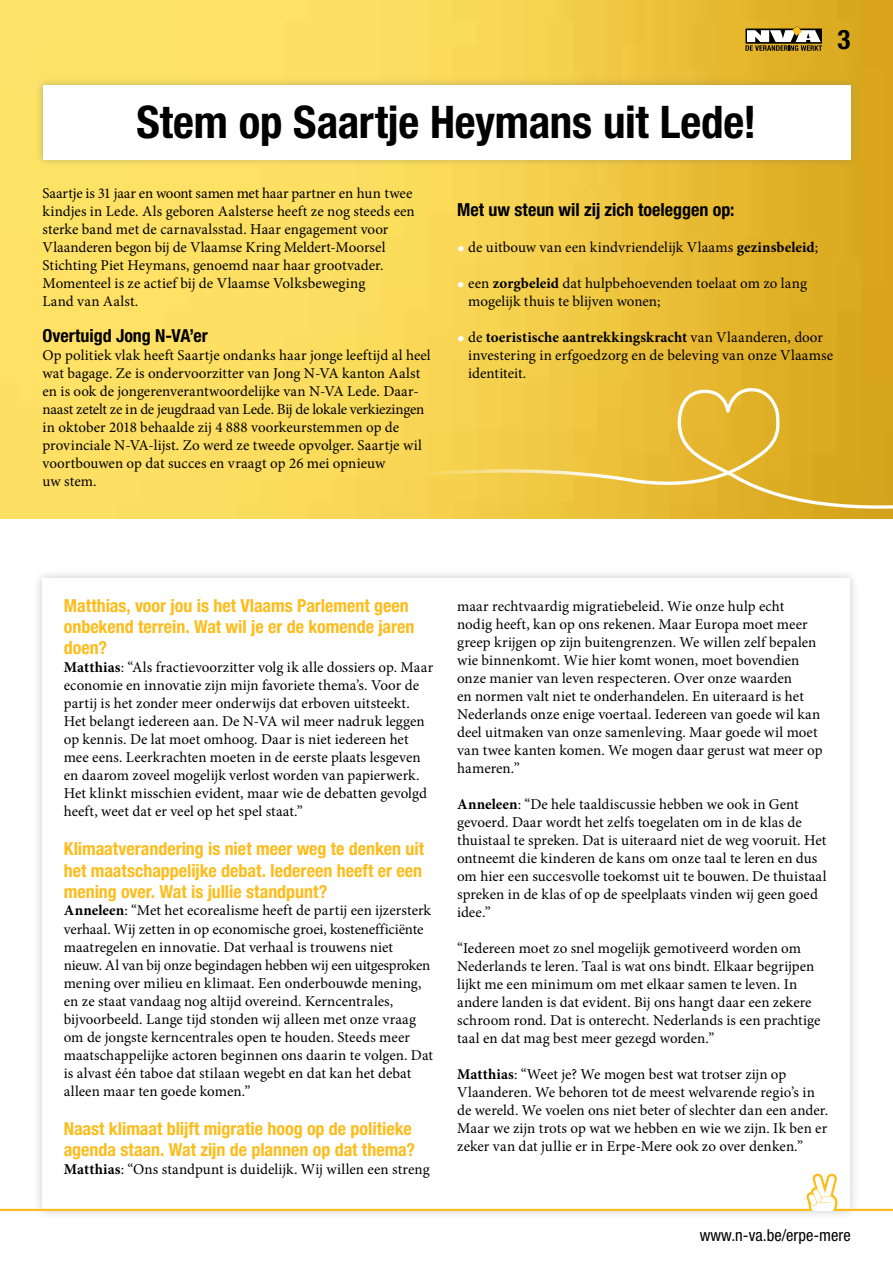
<style>
.page{position:relative;width:893px;height:1263px;background:#fff}
.page>*{position:absolute;margin:0;border:0;box-sizing:border-box;transform-origin:0 0}
.t1{font:700 condensed 45px "Helvetica Neue LT Std";letter-spacing:-.005em;color:#000}
.t2{font:700 condensed 27px "Helvetica Neue LT Std";color:#000}
.t3{font:700 condensed 18px/21px "Helvetica Neue LT Std";color:#fcbd1c}
.t4{font:700 condensed 18px "Helvetica Neue LT Std";color:#000}
.t5{font:condensed 16.5px "Helvetica Neue LT Std";color:#000}
.t6{font:15px/18px "Minion Pro";color:#000}
.s1{font-family:"Helvetica Neue LT Std";font-weight:700;font-stretch:condensed;color:#fff}
.s2{font-weight:700}
</style>
<div class="page">
<img style="left:0;top:0;width:893px;height:385px">
<div style="left:33px;top:568px;width:827px;height:653px;background:#000;opacity:.2"></div>
<div style="left:43px;top:578px;width:807px;height:633px;background:#fff"></div>
<div style="left:35px;top:77px;width:823px;height:90px;background:#706f6f;opacity:.4"></div>
<div style="left:43px;top:85px;width:807px;height:75px;background:#fff"></div>
<svg style="left:0;top:385px;width:893px;height:134px;background:#f1cc4d"></svg>
<svg style="left:0;top:1173px;width:893px;height:38px"></svg>
<svg style="left:745px;top:26px;width:77px;height:25px"></svg>
<h1 class="t1" style="left:136px;top:95px;width:622px">Stem op Saartje Heymans uit Lede!</h1>
<h2 class="t2" style="left:837px;top:23px;width:14px">3</h2>
<p class="t6" style="left:43px;top:184px;width:374px">Saartje is 31 jaar en woont samen met haar partner en hun twee kindjes in Lede. Als geboren Aalsterse heeft ze nog steeds een sterke band met de carnavalsstad. Haar engagement voor Vlaanderen begon bij de Vlaamse Kring Meldert-Moorsel Stichting Piet Heymans, genoemd naar haar grootvader.<br>Momenteel is ze actief bij de Vlaamse Volksbeweging<br>Land van Aalst.</p>
<p class="t4" style="left:43px;top:325px;width:167px">Overtuigd Jong N-VA’er</p>
<p class="t6" style="left:43px;top:346px;width:390px">Op politiek vlak heeft Saartje ondanks haar jonge leeftijd al heel wat bagage. Ze is ondervoorzitter van Jong N-VA kanton Aalst en is ook de jongerenverantwoordelijke van N-VA Lede. Daar&shy;naast zetelt ze in de jeugdraad van Lede. Bij de lokale verkiezingen in oktober 2018 behaalde zij 4 888 voorkeurstemmen op de provinciale N-VA-lijst. Zo werd ze tweede opvolger. Saartje wil voortbouwen op dat succes en vraagt op 26 mei opnieuw<br>uw stem.</p>
<p class="t4" style="left:457px;top:199px;width:279px">Met uw steun wil zij zich toeleggen op:</p>
<p class="t6" style="left:457px;top:238px;width:363px"><span class="s1">•</span> de uitbouw van een kindvriendelijk Vlaams <span class="s2">gezinsbeleid</span>;</p>
<p class="t6" style="left:468px;top:274px;width:340px;text-indent:-11px"><span class="s1">•</span> een <span class="s2">zorgbeleid</span> dat hulpbehoevenden toelaat om zo lang mogelijk thuis te blijven wonen;</p>
<p class="t6" style="left:468px;top:328px;width:367px;text-indent:-11px"><span class="s1">•</span> de <span class="s2">toeristische aantrekkingskracht</span> van Vlaanderen, door investering in erfgoedzorg en de beleving van onze Vlaamse identiteit.</p>
<p class="t3" style="left:64px;top:595px;width:352px">Matthias, voor jou is het Vlaams Parlement geen onbekend terrein. Wat wil je er de komende jaren doen?</p>
<p class="t6" style="left:64px;top:659px;width:371px"><span class="s2">Matthias</span>: “Als fractievoorzitter volg ik alle dossiers op. Maar economie en innovatie zijn mijn favoriete thema’s. Voor de partij is het zonder meer onderwijs dat erboven uitsteekt.<br>Het belangt iedereen aan. De N-VA wil meer nadruk leggen op kennis. De lat moet omhoog. Daar is niet iedereen het mee eens. Leerkrachten moeten in de eerste plaats lesgeven en daarom zoveel mogelijk verlost worden van papierwerk.<br>Het klinkt misschien evident, maar wie de debatten gevolgd heeft, weet dat er veel op het spel staat.”</p>
<p class="t3" style="left:64px;top:838px;width:362px;text-align:justify">Klimaatverandering is niet meer weg te denken uit het maatschappelijke debat. Iedereen heeft er een mening over. Wat is jullie standpunt?</p>
<p class="t6" style="left:64px;top:902px;width:371px"><span class="s2">Anneleen</span>: “Met het ecorealisme heeft de partij een ijzersterk verhaal. Wij zetten in op economische groei, kostenefficiënte maatregelen en innovatie. Dat verhaal is trouwens niet nieuw. Al van bij onze begindagen hebben wij een uitgesproken mening over milieu en klimaat. Een onderbouwde mening, en ze staat vandaag nog altijd overeind. Kerncentrales, bijvoorbeeld. Lange tijd stonden wij alleen met onze vraag om de jongste kerncentrales open te houden. Steeds meer maatschappelijke actoren beginnen ons daarin te volgen. Dat is alvast één taboe dat stilaan wegebt en dat kan het debat alleen maar ten goede komen.”</p>
<p class="t3" style="left:64px;top:1117px;width:353px">Naast klimaat blijft migratie hoog op de politieke agenda staan. Wat zijn de plannen op dat thema?</p>
<p class="t6" style="left:64px;top:1160px;width:367px"><span class="s2">Matthias</span>: “Ons standpunt is duidelijk. Wij willen een streng</p>
<p class="t6" style="left:457px;top:597px;width:367px">maar rechtvaardig migratiebeleid. Wie onze hulp echt nodig heeft, kan op ons rekenen. Maar Europa moet meer greep krijgen op zijn buitengrenzen. We willen zelf bepalen wie binnenkomt. Wie hier komt wonen, moet bovendien onze manier van leven respecteren. Over onze waarden<br>en normen valt niet te onderhandelen. En uiteraard is het Nederlands onze enige voertaal. Iedereen van goede wil kan deel uitmaken van onze samenleving. Maar goede wil moet van twee kanten komen. We mogen daar gerust wat meer op hameren.”</p>
<p class="t6" style="left:457px;top:795px;width:371px"><span class="s2">Anneleen</span>: “De hele taaldiscussie hebben we ook in Gent gevoerd. Daar wordt het zelfs toegelaten om in de klas de thuistaal te spreken. Dat is uiteraard niet de weg vooruit. Het ontneemt die kinderen de kans om onze taal te leren en dus om hier een succesvolle toekomst uit te bouwen. De thuistaal spreken in de klas of op de speelplaats vinden wij geen goed idee.”</p>
<p class="t6" style="left:457px;top:939px;width:365px">“Iedereen moet zo snel mogelijk gemotiveerd worden om Nederlands te leren. Taal is wat ons bindt. Elkaar begrijpen lijkt me een minimum om met elkaar samen te leven. In andere landen is dat evident. Bij ons hangt daar een zekere schroom rond. Dat is onterecht. Nederlands is een prachtige taal en dat mag best meer gezegd worden.”</p>
<p class="t6" style="left:457px;top:1065px;width:373px"><span class="s2">Matthias</span>: “Weet je? We mogen best wat trotser zijn op Vlaanderen. We behoren tot de meest welvarende regio’s in de wereld. We voelen ons niet beter of slechter dan een ander.<br>Maar we zijn trots op wat we hebben en wie we zijn. Ik ben er zeker van dat jullie er in Erpe-Mere ook zo over denken.”</p>
<p class="t5" style="left:700px;top:1225px;width:152px">www.n-va.be/erpe-mere</p>
</div>
